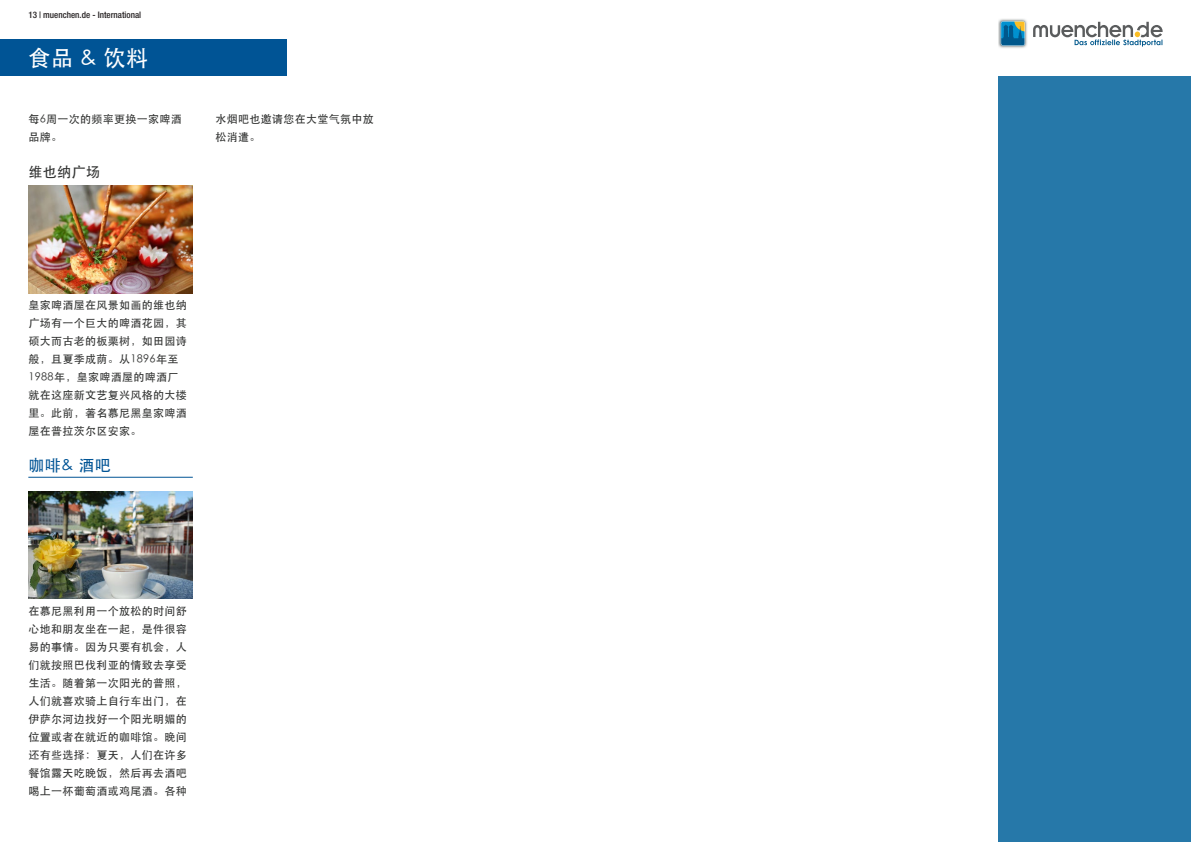
<style>
.page{position:relative;width:1191px;height:842px;background:#fff}
.page>*{position:absolute;margin:0;border:0;box-sizing:border-box;transform-origin:0 0}
.t1{font:22px "ST Heiti";color:#fff}
.t2{font:16px "ST Heiti";color:#005495}
.t3{font:14px "ST Heiti";letter-spacing:.03em;color:#323332}
.t4{font:11px/18px "ST Heiti";letter-spacing:.03em;color:#323332}
.t5{font:500 condensed 9px "Helvetica Neue LT Std";color:#231f20}
</style>
<div class="page">
<svg style="left:1033px;top:22px;width:129px;height:25px"></svg>
<img style="left:998px;top:19px;width:29px;height:29px">
<svg style="left:1000px;top:21px;width:25px;height:25px"></svg>
<hr style="left:28px;top:477px;width:165px;height:1px;background:#005495">
<div style="left:998px;top:76px;width:193px;height:766px;background:#2678a9"></div>
<img style="left:28px;top:491px;width:165px;height:108px">
<img style="left:28px;top:185px;width:165px;height:108px">
<div style="left:0;top:40px;width:286px;height:36px;background:#005495"></div>
<p class="t5" style="left:28px;top:9px;width:114px">13 | muenchen.de - International</p>
<h1 class="t1" style="left:28px;top:47px;width:121px">食品 &amp; 饮料</h1>
<p class="t4" style="left:28px;top:110px;width:155px">每6周一次的频率更换一家啤酒品牌。</p>
<p class="t3" style="left:28px;top:165px;width:73px">维也纳广场</p>
<p class="t4" style="left:215px;top:110px;width:160px">水烟吧也邀请您在大堂气氛中放松消遣。</p>
<p class="t4" style="left:28px;top:296px;width:160px">皇家啤酒屋在风景如画的维也纳广场有一个巨大的啤酒花园，其硕大而古老的板栗树，如田园诗般，且夏季成荫。从1896年至<br>1988年，皇家啤酒屋的啤酒厂就在这座新文艺复兴风格的大楼里。此前，著名慕尼黑皇家啤酒屋在普拉茨尔区安家。</p>
<h2 class="t2" style="left:28px;top:457px;width:84px">咖啡&amp; 酒吧</h2>
<p class="t4" style="left:28px;top:602px;width:160px;text-align:justify">在慕尼黑利用一个放松的时间舒心地和朋友坐在一起，是件很容易的事情。因为只要有机会，人们就按照巴伐利亚的情致去享受生活。随着第一次阳光的普照，人们就喜欢骑上自行车出门，在伊萨尔河边找好一个阳光明媚的位置或者在就近的咖啡馆。晚间还有些选择：夏天，人们在许多餐馆露天吃晚饭，然后再去酒吧喝上一杯葡萄酒或鸡尾酒。各种</p>
</div>
